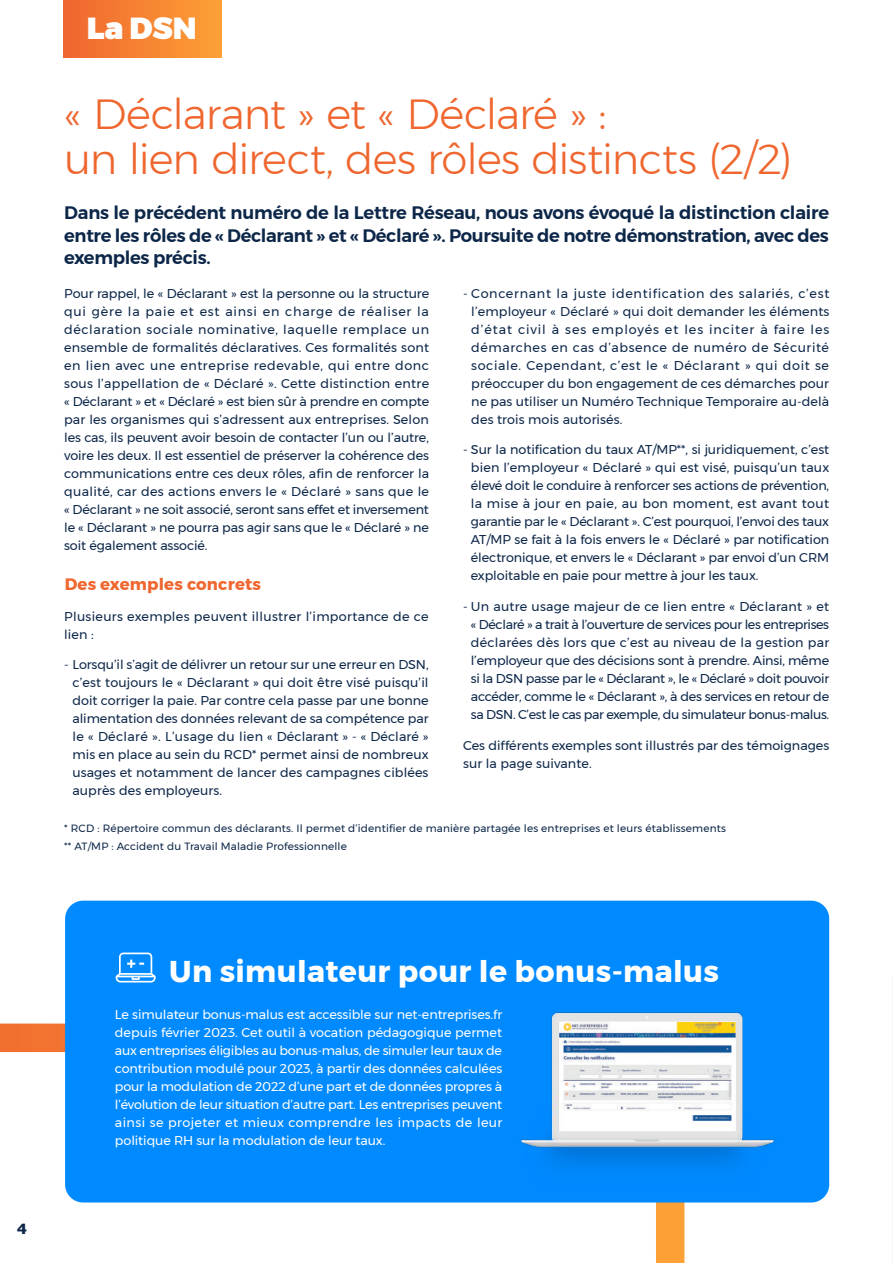
<style>
.page{position:relative;width:893px;height:1263px;background:#fff}
.page>*{position:absolute;margin:0;border:0;box-sizing:border-box;transform-origin:0 0}
.t1{font:300 42px/45px "Montserrat V1";letter-spacing:-.025em;color:#ef662f}
.t2{font:900 30.45px "Montserrat V1";color:#fff}
.t3{font:700 30px "Montserrat V1";letter-spacing:.01em;color:#fff}
.t4{font:600 18px/22.5px "Montserrat V1";letter-spacing:-.02em;color:#0d2749;text-align:justify}
.t5{font:700 16.5px "Montserrat V1";letter-spacing:.01em;color:#ef662f}
.t6{font:15px "N Haas Grotesk DSW02 95 Blk";color:#0d2749}
.t7{font:12.75px/18px "Montserrat V1";color:#0d2749;text-align:justify}
.t8{font:12.75px/18px "Montserrat V1";letter-spacing:-.005em;color:#fff;text-align:justify}
.t9{font:12.75px/18px "Montserrat V1";letter-spacing:.025em;color:#0d2749}
.t10{font:10.5px/18px "Montserrat V1";letter-spacing:.015em;color:#0d2749}
</style>
<div class="page">
<svg style="left:0;top:1023px;width:684px;height:240px"></svg>
<div style="left:65px;top:901px;width:764px;height:301px;background:#008aff;border-radius:18px"></div>
<hr style="left:892px;top:975px;width:1px;height:288px;background:#e9eaee">
<div style="left:64px;top:0;width:157px;height:57px;background:linear-gradient(to right,#ef662f,#fda036)"></div>
<svg style="left:116px;top:952px;width:40px;height:30px"></svg>
<img style="left:521px;top:1012px;width:253px;height:155px">
<img style="left:560px;top:1022px;width:175px;height:108px">
<h2 class="t2" style="left:87px;top:3px;width:111px">La DSN</h2>
<h1 class="t1" style="left:64px;top:91px;width:730px">« Déclarant » et « Déclaré » :<br>un lien direct, des rôles distincts (2/2)</h1>
<h3 class="t4" style="left:64px;top:202px;width:766px">Dans le précédent numéro de la Lettre Réseau, nous avons évoqué la distinction claire entre les rôles de « Déclarant » et « Déclaré ». Poursuite de notre démonstration, avec des exemples précis.</h3>
<p class="t7" style="left:64px;top:284px;width:367px">Pour rappel, le « Déclarant » est la personne ou la structure qui gère la paie et est ainsi en charge de réaliser la déclaration sociale nominative, laquelle remplace un ensemble de formalités déclaratives. Ces formalités sont en lien avec une entreprise redevable, qui entre donc sous l’appellation de « Déclaré ». Cette distinction entre « Déclarant » et « Déclaré » est bien sûr à prendre en compte par les organismes qui s’adressent aux entreprises. Selon les cas, ils peuvent avoir besoin de contacter l’un ou l’autre, voire les deux. Il est essentiel de préserver la cohérence des communications entre ces deux rôles, afin de renforcer la qualité, car des actions envers le « Déclaré » sans que le « Déclarant » ne soit associé, seront sans effet et inversement le « Déclarant » ne pourra pas agir sans que le « Déclaré » ne soit également associé.</p>
<p class="t5" style="left:65px;top:571px;width:198px">Des exemples concrets</p>
<p class="t9" style="left:64px;top:607px;width:366px">Plusieurs exemples peuvent illustrer l’importance de ce lien :</p>
<p class="t7" style="left:72px;top:656px;width:358px;text-indent:-8px">- Lorsqu’il s’agit de délivrer un retour sur une erreur en DSN, c’est toujours le « Déclarant » qui doit être visé puisqu’il doit corriger la paie. Par contre cela passe par une bonne alimentation des données relevant de sa compétence par le « Déclaré ». L’usage du lien « Déclarant » - « Déclaré » mis en place au sein du RCD* permet ainsi de nombreux usages et notamment de lancer des campagnes ciblées auprès des employeurs.</p>
<p class="t7" style="left:471px;top:284px;width:360px;text-indent:-8px">- Concernant la juste identification des salariés, c’est l’employeur « Déclaré » qui doit demander les éléments d’état civil à ses employés et les inciter à faire les démarches en cas d’absence de numéro de Sécurité sociale. Cependant, c’est le « Déclarant » qui doit se préoccuper du bon engagement de ces démarches pour ne pas utiliser un Numéro Technique Temporaire au-delà des trois mois autorisés.</p>
<p class="t7" style="left:471px;top:441px;width:360px;text-indent:-8px">- Sur la notification du taux AT/MP**, si juridiquement, c’est bien l’employeur « Déclaré » qui est visé, puisqu’un taux élevé doit le conduire à renforcer ses actions de prévention, la mise à jour en paie, au bon moment, est avant tout garantie par le « Déclarant ». C’est pourquoi, l’envoi des taux AT/MP se fait à la fois envers le « Déclaré » par notification électronique, et envers le « Déclarant » par envoi d’un CRM exploitable en paie pour mettre à jour les taux.</p>
<p class="t7" style="left:471px;top:597px;width:360px;text-indent:-8px">- Un autre usage majeur de ce lien entre « Déclarant » et « Déclaré » a trait à l’ouverture de services pour les entreprises déclarées dès lors que c’est au niveau de la gestion par l’employeur que des décisions sont à prendre. Ainsi, même si la DSN passe par le « Déclarant », le « Déclaré » doit pouvoir accéder, comme le « Déclarant », à des services en retour de sa DSN. C’est le cas par exemple, du simulateur bonus-malus.</p>
<p class="t7" style="left:463px;top:736px;width:368px">Ces différents exemples sont illustrés par des témoignages sur la page suivante.</p>
<p class="t10" style="left:64px;top:819px;width:663px">* RCD : Répertoire commun des déclarants. Il permet d’identifier de manière partagée les entreprises et leurs établissements ** AT/MP : Accident du Travail Maladie Professionnelle</p>
<p class="t6" style="left:17px;top:1220px;width:11px">4</p>
<h3 class="t3" style="left:169px;top:947px;width:551px">Un simulateur pour le bonus-malus</h3>
<p class="t8" style="left:115px;top:1005px;width:389px">Le simulateur bonus-malus est accessible sur net-entreprises.fr depuis février 2023. Cet outil à vocation pédagogique permet aux entreprises éligibles au bonus-malus, de simuler leur taux de contribution modulé pour 2023, à partir des données calculées pour la modulation de 2022 d’une part et de données propres à l’évolution de leur situation d’autre part. Les entreprises peuvent ainsi se projeter et mieux comprendre les impacts de leur politique RH sur la modulation de leur taux.</p>
</div>
